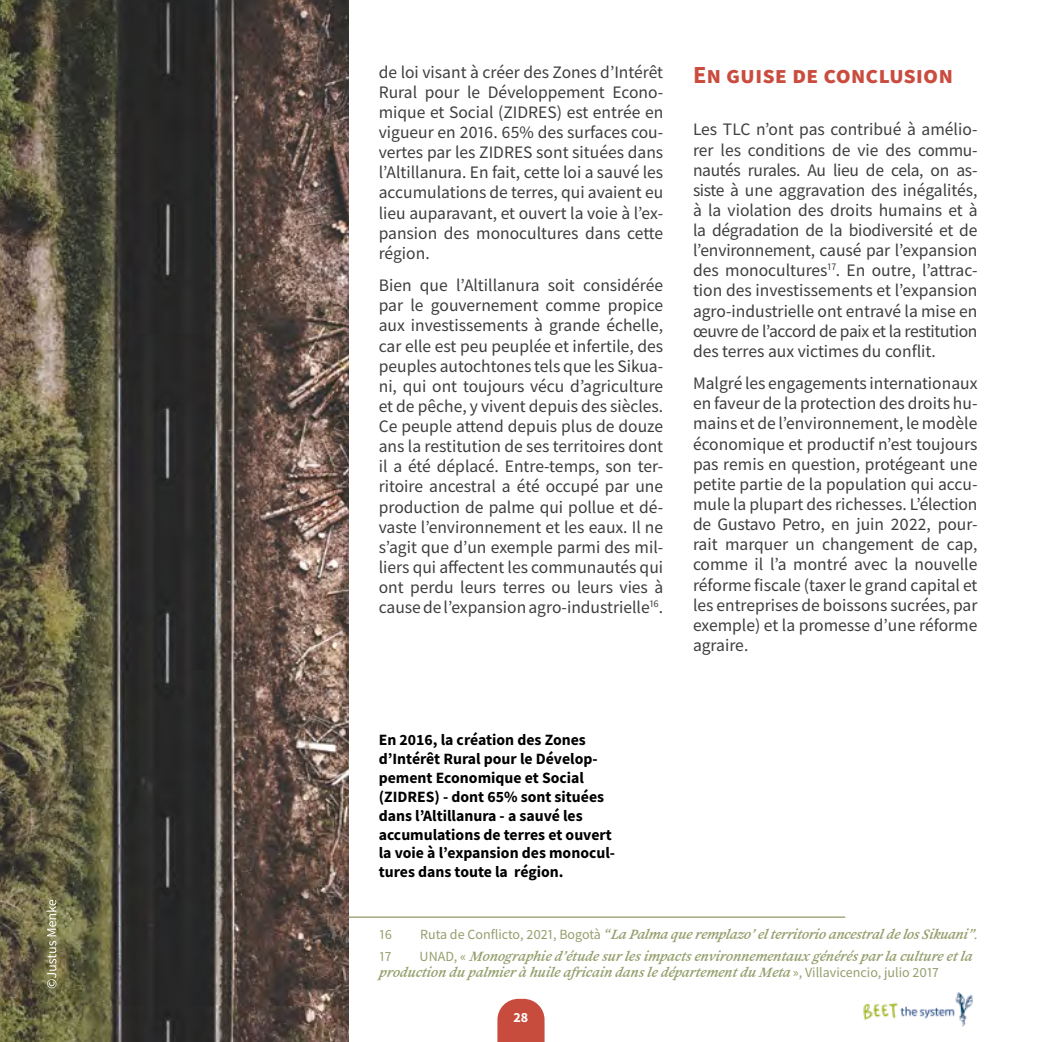
<style>
.page{position:relative;width:1042px;height:1042px;background:#fff}
.page>*{position:absolute;margin:0;border:0;box-sizing:border-box;transform-origin:0 0}
.t1{font:700 24.5px "Fiantext";color:#c94c3f}
.t2{font:17.5px/20.1px "Fiantext";color:#3e3e3e;text-align:justify}
.t3{font:700 15.75px/18.9px "Fiantext";color:#000}
.t4{font:italic 600 14px/16.8px "Fiantext";color:#949f6d}
.t5{font:14px "Fiantext";color:#949f6d}
.t6{font:700 14px "Fiantext";color:#fff}
.s1{font-weight:400;font-style:normal}
.s2{font-weight:400}
</style>
<div class="page">
<svg style="left:497px;top:999px;width:47px;height:43px;background:#cd5d50"></svg>
<img style="left:863px;top:992px;width:110px;height:35px">
<hr style="left:349px;top:916px;width:496px;height:2px;background:#949f6d">
<img style="left:0;top:0;width:349px;height:1042px">
<svg style="left:46px;top:900px;width:10px;height:88px"></svg>
<p class="t2" style="left:379px;top:62px;width:286px">de loi visant à créer des Zones d’Intérêt Rural pour le Développement Econo&shy;mique et Social (ZIDRES) est entrée en vigueur en 2016. 65% des surfaces cou&shy;vertes par les ZIDRES sont situées dans l’Altillanura. En fait, cette loi a sauvé les accumulations de terres, qui avaient eu lieu auparavant, et ouvert la voie à l’ex&shy;pansion des monocultures dans cette région.</p>
<p class="t2" style="left:379px;top:275px;width:286px">Bien que l’Altillanura soit considérée par le gouvernement comme propice aux investissements à grande échelle, car elle est peu peuplée et infertile, des peuples autochtones tels que les Sikua&shy;ni, qui ont toujours vécu d’agriculture et de pêche, y vivent depuis des siècles.<br>Ce peuple attend depuis plus de douze ans la restitution de ses territoires dont il a été déplacé. Entre-temps, son ter&shy;ritoire ancestral a été occupé par une production de palme qui pollue et dé&shy;vaste l’environnement et les eaux. Il ne s’agit que d’un exemple parmi des mil&shy;liers qui affectent les communautés qui ont perdu leurs terres ou leurs vies à cause de l’expansion agro-industrielle<sup>16</sup>.</p>
<h1 class="t1" style="left:693px;top:58px;width:262px">En guise de conclusion</h1>
<p class="t2" style="left:693px;top:119px;width:286px">Les TLC n’ont pas contribué à amélio&shy;rer les conditions de vie des commu&shy;nautés rurales. Au lieu de cela, on as&shy;siste à une aggravation des inégalités, à la violation des droits humains et à la dégradation de la biodiversité et de l’environnement, causé par l’expansion des monocultures<sup>17</sup>. En outre, l’attrac&shy;tion des investissements et l’expansion agro-industrielle ont entravé la mise en œuvre de l’accord de paix et la restitution des terres aux victimes du conflit.</p>
<p class="t2" style="left:693px;top:373px;width:286px">Malgré les engagements internationaux en faveur de la protection des droits hu&shy;mains et de l’environnement, le modèle économique et productif n’est toujours pas remis en question, protégeant une petite partie de la population qui accu&shy;mule la plupart des richesses. L’élection de Gustavo Petro, en juin 2022, pour&shy;rait marquer un changement de cap, comme il l’a montré avec la nouvelle réforme fiscale (taxer le grand capital et les entreprises de boissons sucrées, par exemple) et la promesse d’une réforme agraire.</p>
<p class="t3" style="left:379px;top:730px;width:238px">En 2016, la création des Zones d’Intérêt Rural pour le Dévelop&shy;pement Economique et Social (ZIDRES) - dont 65% sont situées dans l’Altillanura - a sauvé les accumulations de terres et ouvert la voie à l’expansion des monocul&shy;tures dans toute la région.</p>
<p class="t5" style="left:379px;top:925px;width:14px">16</p>
<p class="t4" style="left:420px;top:926px;width:562px"><span class="s1">R u t a d e C o n fl i c t o , 2 0 2 1 , B o g o t à</span> “La Palma queremplazo’ elterritorio ancestraldelosSikuani”<span class="s2">.</span></p>
<p class="t5" style="left:379px;top:947px;width:14px">17</p>
<p class="t4" style="left:379px;top:948px;width:597px;text-indent:41px"><span class="s1">U N A D , «</span> Monographie d’étude sur lesimpactsenvironnementaux généréspar la culture et la production du palmier à huile africain dansle département du Meta <span class="s1">» , V i l l a v i c e n c i o , j u l i o 2 0 1 7</span></p>
<p class="t6" style="left:513px;top:1008px;width:16px">28</p>
</div>
